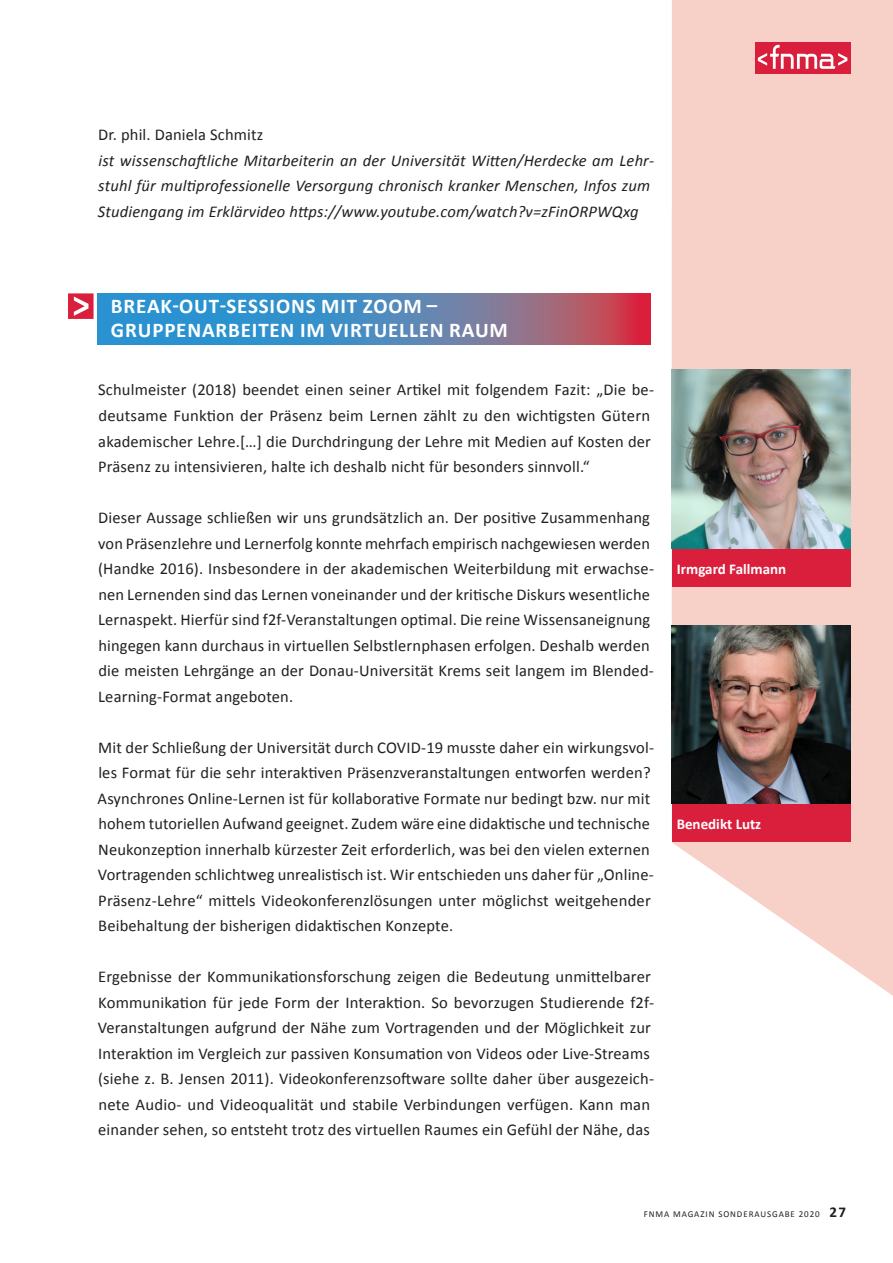
<style>
.page{position:relative;width:893px;height:1263px;background:#fff}
.page>*{position:absolute;margin:0;border:0;box-sizing:border-box;transform-origin:0 0}
.Head_3_Verlaufsbox{font:700 21px/24px "Calibri";letter-spacing:.04em;color:#fff}
.Body_1{font:16.5px/25.5px "Calibri";letter-spacing:.01em;color:#231f20}
.Body_1-2{font:italic 16.5px/25.5px "Calibri";letter-spacing:.01em;color:#231f20}
.t1{font:700 15px "Calibri";color:#fff}
.t2{font:9px "Calibri";letter-spacing:.1em;color:#231f20}
.s1{font-weight:700;font-size:15px}
</style>
<div class="page">
<div style="left:672px;top:0;width:221px;height:209px;background:#f7d1c7"></div>
<svg style="left:672px;top:209px;width:221px;height:787px;fill:#f7d1c7"></svg>
<svg style="left:98px;top:293px;width:553px;height:51px;background:#5f7fab"></svg>
<svg style="left:68px;top:293px;width:26px;height:26px"></svg>
<div style="left:672px;top:549px;width:178px;height:38px;background:#da1f3d"></div>
<img style="left:672px;top:370px;width:178px;height:179px">
<div style="left:672px;top:804px;width:178px;height:38px;background:#da1f3d"></div>
<img style="left:672px;top:625px;width:178px;height:179px">
<div style="left:755px;top:43px;width:95px;height:31px;background:#da1f3d"></div>
<svg style="left:758px;top:45px;width:89px;height:24px"></svg>
<p class="Body_1" style="left:98px;top:121px;width:167px">Dr. phil. Daniela Schmitz</p>
<p class="Body_1-2" style="left:98px;top:147px;width:558px">ist wissenschaftliche Mitarbeiterin an der Universität Witten/Herdecke am Lehr&shy;stuhl für multiprofessionelle Versorgung chronisch kranker Menschen, Infos zum<br>Studiengang im Erklärvideo https://www.youtube.com/watch?v=zFinORPWQxg</p>
<h2 class="Head_3_Verlaufsbox" style="left:111px;top:293px;width:398px">BREAK-OUT-SESSIONS MIT ZOOM –<br>GRUPPENARBEITEN IM VIRTUELLEN RAUM</h2>
<p class="Body_1" style="left:98px;top:376px;width:557px">Schulmeister (2018) beendet einen seiner Artikel mit folgendem Fazit: „Die be&shy;deutsame Funktion der Präsenz beim Lernen zählt zu den wichtigsten Gütern akademischer Lehre.[…] die Durchdringung der Lehre mit Medien auf Kosten der Präsenz zu intensivieren, halte ich deshalb nicht für besonders sinnvoll.“</p>
<p class="Body_1" style="left:98px;top:504px;width:557px">Dieser Aussage schließen wir uns grundsätzlich an. Der positive Zusammenhang von Präsenzlehre und Lernerfolg konnte mehrfach empirisch nachgewiesen werden (Handke 2016). Insbesondere in der akademischen Weiterbildung mit erwachse&shy;nen Lernenden sind das Lernen voneinander und der kritische Diskurs wesentliche Lernaspekt. Hierfür sind f2f-Veranstaltungen optimal. Die reine Wissensaneignung hingegen kann durchaus in virtuellen Selbstlernphasen erfolgen. Deshalb werden die meisten Lehrgänge an der Donau-Universität Krems seit langem im Blended-Learning-Format angeboten.</p>
<p class="Body_1" style="left:98px;top:734px;width:558px">Mit der Schließung der Universität durch COVID-19 musste daher ein wirkungsvol&shy;les Format für die sehr interaktiven Präsenzveranstaltungen entworfen werden?<br>Asynchrones Online-Lernen ist für kollaborative Formate nur bedingt bzw. nur mit hohem tutoriellen Aufwand geeignet. Zudem wäre eine didaktische und technische Neukonzeption innerhalb kürzester Zeit erforderlich, was bei den vielen externen Vortragenden schlichtweg unrealistisch ist. Wir entschieden uns daher für „Online-Präsenz-Lehre“ mittels Videokonferenzlösungen unter möglichst weitgehender Beibehaltung der bisherigen didaktischen Konzepte.</p>
<p class="Body_1" style="left:98px;top:963px;width:558px">Ergebnisse der Kommunikationsforschung zeigen die Bedeutung unmittelbarer Kommunikation für jede Form der Interaktion. So bevorzugen Studierende f2f-Veranstaltungen aufgrund der Nähe zum Vortragenden und der Möglichkeit zur Interaktion im Vergleich zur passiven Konsumation von Videos oder Live-Streams (siehe z. B. Jensen 2011). Videokonferenzsoftware sollte daher über ausgezeich&shy;nete Audio- und Videoqualität und stabile Verbindungen verfügen. Kann man einander sehen, so entsteht trotz des virtuellen Raumes ein Gefühl der Nähe, das</p>
<p class="t1" style="left:677px;top:560px;width:111px">Irmgard Fallmann</p>
<p class="t1" style="left:677px;top:815px;width:86px">Benedikt Lutz</p>
<p class="t2" style="left:644px;top:1208px;width:204px">FNMA MAGAZIN SONDERAUSGABE 2020 <span class="s1">27</span></p>
</div>
